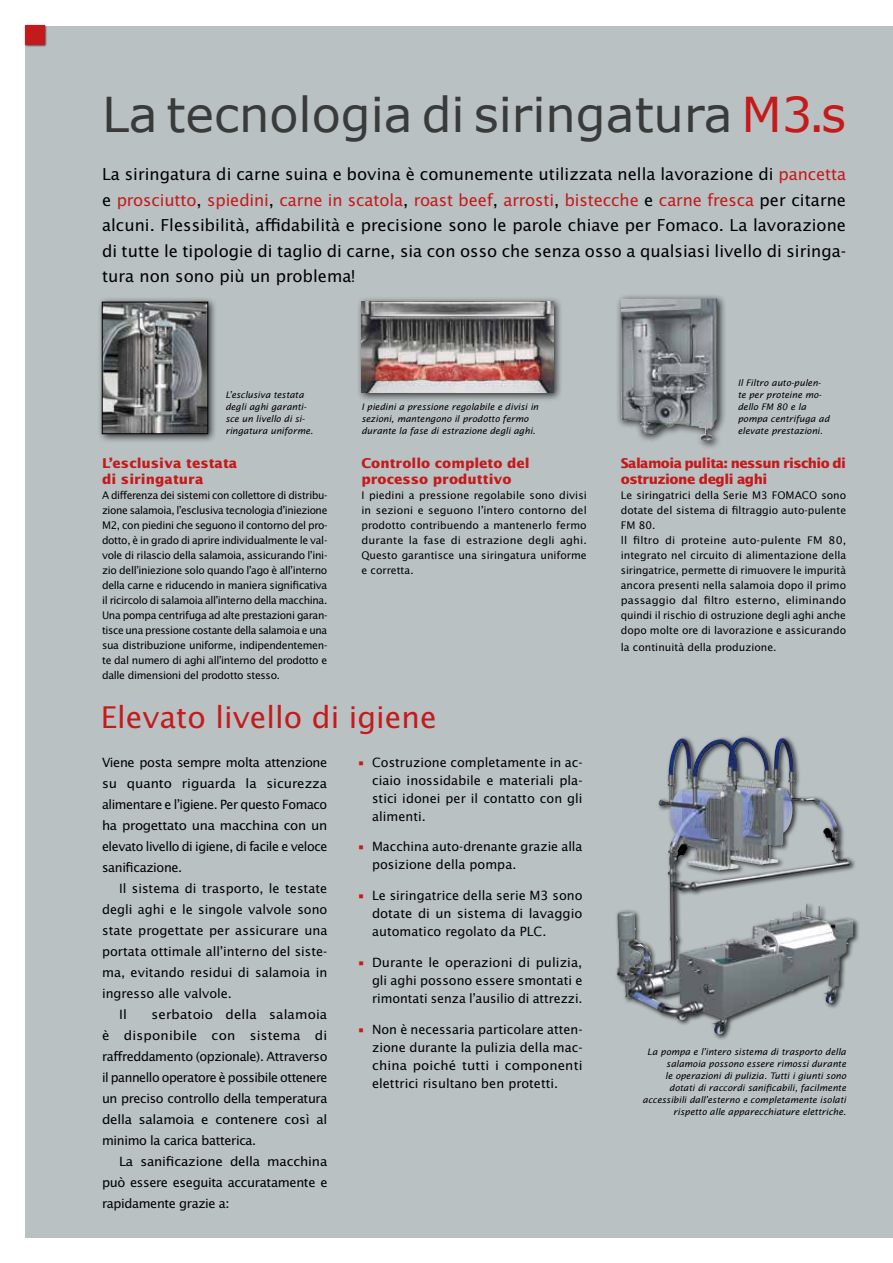
<style>
.page{position:relative;width:893px;height:1263px;background:#fff}
.page>*{position:absolute;margin:0;border:0;box-sizing:border-box;transform-origin:0 0}
.t1{font:48px "Verdana";color:#393a3a}
.t2{font:30px "Lucida Sans";color:#c51a1b}
.t3{font:16.5px/25.5px "Lucida Sans";color:#000;text-align:justify}
.t4{font:700 13.5px/16.5px "Lucida Sans";color:#c51a1b}
.t5{font:700 13.5px/16.5px "Lucida Sans";letter-spacing:-.045em;color:#c51a1b}
.t6{font:12.75px/18px "Lucida Sans";color:#000;text-align:justify}
.t7{font:12.75px/21px "Lucida Sans";color:#000;text-align:justify;scale:1.05 1}
.t8{font:10.5px/15px "Lucida Sans";color:#000;text-align:justify}
.t9{font:italic 9px/12px "Lucida Sans";color:#000}
.s1{color:#c51a1b}
</style>
<div class="page">
<div style="left:26px;top:26px;width:867px;height:1211px;background:#bac1c3"></div>
<div style="left:24px;top:24px;width:24px;height:24px;background:#000;opacity:.75"></div>
<div style="left:26px;top:26px;width:19px;height:19px;background:#c51a1b"></div>
<div style="left:97px;top:297px;width:120px;height:146px;background:#000;opacity:.75"></div>
<img style="left:104px;top:304px;width:102px;height:128px">
<div style="left:102px;top:302px;width:106px;height:132px;border:1px solid #000"></div>
<div style="left:616px;top:294px;width:110px;height:156px;background:#000;opacity:.75"></div>
<img style="left:621px;top:299px;width:96px;height:143px">
<div style="left:615px;top:735px;width:245px;height:306px;background:#000;opacity:.75"></div>
<img style="left:617px;top:735px;width:216px;height:300px">
<div style="left:357px;top:297px;width:205px;height:105px;background:#000;opacity:.75"></div>
<img style="left:361px;top:302px;width:192px;height:91px">
<h1 class="t1" style="left:102px;top:81px;width:746px">La tecnologia di siringatura <span class="s1">M3.s</span></h1>
<p class="t3" style="left:102px;top:162px;width:746px">La siringatura di carne suina e bovina è comunemente utilizzata nella lavorazione di <span class="s1">pancetta </span>e <span class="s1">prosciutto</span>, <span class="s1">spiedini</span>, <span class="s1">carne in scatola</span>, <span class="s1">roast beef</span>, <span class="s1">arrosti</span>, <span class="s1">bistecche</span> e <span class="s1">carne fresca</span> per citarne alcuni. Flessibilità, affidabilità e precisione sono le parole chiave per Fomaco. La lavorazione di tutte le tipologie di taglio di carne, sia con osso che senza osso a qualsiasi livello di siringa&shy;tura non sono più un problema!</p>
<p class="t9" style="left:225px;top:388px;width:89px">L’esclusiva testata degli aghi garanti&shy;sce un livello di si&shy;ringatura uniforme.</p>
<p class="t4" style="left:102px;top:455px;width:137px">L’esclusiva testata di siringatura</p>
<p class="t8" style="left:102px;top:488px;width:227px">A differenza dei sistemi con collettore di distribu&shy;zione salamoia, l’esclusiva tecnologia d’iniezione M2, con piedini che seguono il contorno del pro&shy;dotto, è in grado di aprire individualmente le val&shy;vole di rilascio della salamoia, assicurando l’ini&shy;zio dell’iniezione solo quando l’ago è all’interno della carne e riducendo in maniera significativa il ricircolo di salamoia all’interno della macchina.<br>Una pompa centrifuga ad alte prestazioni garan&shy;tisce una pressione costante della salamoia e una sua distribuzione uniforme, indipendentemen&shy;te dal numero di aghi all’interno del prodotto e dalle dimensioni del prodotto stesso.</p>
<p class="t9" style="left:361px;top:400px;width:179px">I piedini a pressione regolabile e divisi in sezioni, mantengono il prodotto fermo durante la fase di estrazione degli aghi.</p>
<p class="t4" style="left:361px;top:455px;width:170px">Controllo completo del processo produttivo</p>
<p class="t8" style="left:361px;top:488px;width:227px">I piedini a pressione regolabile sono divisi in sezioni e seguono l’intero contorno del prodotto contribuendo a mantenerlo fermo durante la fase di estrazione degli aghi.<br>Questo garantisce una siringatura uniforme e corretta.</p>
<h2 class="t2" style="left:101px;top:700px;width:338px">Elevato livello di igiene</h2>
<p class="t6" style="left:102px;top:752px;width:227px;line-height:21px">Viene posta sempre molta attenzione su quanto riguarda la sicurezza alimentare e l’igiene. Per questo Fomaco ha progettato una macchina con un elevato livello di igiene, di facile e veloce sanificazione.</p>
<p class="t6" style="left:119px;top:879px;width:210px">Il sistema di trasporto, le testate</p>
<p class="t6" style="left:102px;top:900px;width:227px">degli aghi e le singole valvole sono</p>
<p class="t6" style="left:102px;top:921px;width:227px">state progettate per assicurare una</p>
<p class="t6" style="left:102px;top:942px;width:227px">portata ottimale all’interno del siste-</p>
<p class="t6" style="left:102px;top:963px;width:227px">ma, evitando residui di salamoia in</p>
<p class="t6" style="left:102px;top:984px;width:131px">ingresso alle valvole.</p>
<p class="t7" style="left:119px;top:1004px;width:9px">Il</p>
<p class="t7" style="left:102px;top:1004px;width:216px;text-indent:50px">serbatoio della salamoia è disponibile con sistema di raffreddamento (opzionale). Attraverso il pannello operatore è possibile ottenere un preciso controllo della temperatura della salamoia e contenere così al minimo la carica batterica.</p>
<p class="t7" style="left:102px;top:1151px;width:216px;text-indent:17px">La sanificazione della macchina può essere eseguita accuratamente e rapidamente grazie a:</p>
<p class="t6" style="left:372px;top:753px;width:212px;text-indent:-15px"><span class="s1">•</span> Costruzione completamente in ac&shy;ciaio inossidabile e materiali pla&shy;stici idonei per il contatto con gli alimenti.</p>
<p class="t6" style="left:372px;top:838px;width:212px;text-indent:-15px"><span class="s1">•</span> Macchina auto-drenante grazie alla posizione della pompa.</p>
<p class="t6" style="left:372px;top:887px;width:212px;text-indent:-15px"><span class="s1">•</span> Le siringatrice della serie M3 sono dotate di un sistema di lavaggio automatico regolato da PLC.</p>
<p class="t6" style="left:372px;top:953px;width:212px;text-indent:-15px"><span class="s1">•</span> Durante le operazioni di pulizia, gli aghi possono essere smontati e rimontati senza l’ausilio di attrezzi.</p>
<p class="t6" style="left:372px;top:1020px;width:212px;text-indent:-15px"><span class="s1">•</span> Non è necessaria particolare atten&shy;zione durante la pulizia della mac&shy;china poiché tutti i componenti elettrici risultano ben protetti.</p>
<p class="t9" style="left:738px;top:376px;width:93px">Il Filtro auto-pulen&shy;te per proteine mo&shy;dello FM 80 e la pompa centrifuga ad elevate prestazioni.</p>
<p class="t5" style="left:621px;top:455px;width:227px">Salamoia pulita: nessun rischio di ostruzione degli aghi</p>
<p class="t8" style="left:621px;top:488px;width:227px;text-align:left">Le siringatrici della Serie M3 FOMACO sono dotate del sistema di filtraggio auto-pulente FM 80.<br>ll filtro di proteine auto-pulente FM 80, integrato nel circuito di alimentazione della siringatrice, permette di rimuovere le impurità ancora presenti nella salamoia dopo il primo passaggio dal filtro esterno, eliminando quindi il rischio di ostruzione degli aghi anche dopo molte ore di lavorazione e assicurando</p>
<p class="t8" style="left:621px;top:639px;width:157px">la continuità della produzione.</p>
<p class="t9" style="left:643px;top:1046px;width:205px;text-align:right">La pompa e l’intero sistema di trasporto della salamoia possono essere rimossi durante<br>le operazioni di pulizia. Tutti i giunti sono dotati di raccordi sanificabili, facilmente accessibili dall’esterno e completamente isolati rispetto alle apparecchiature elettriche.</p>
</div>
